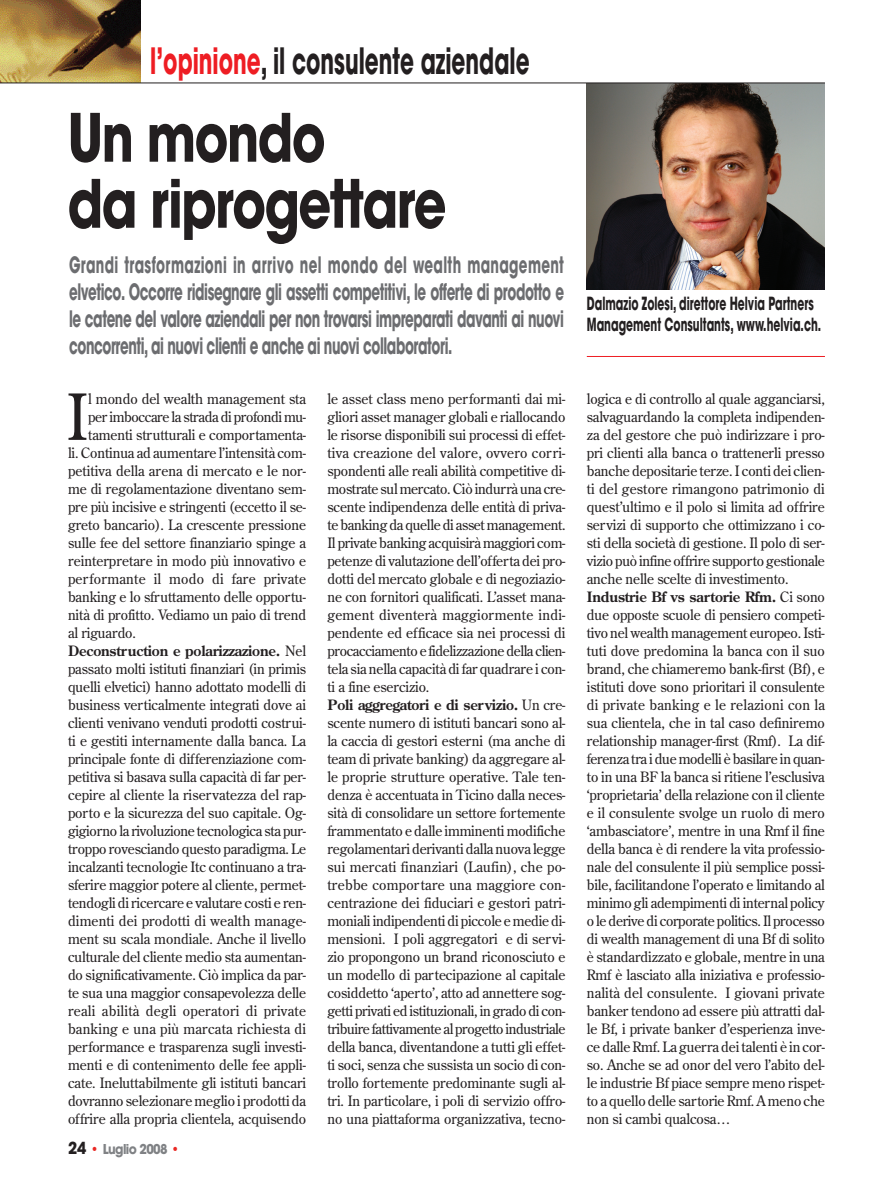
<style>
.page{position:relative;width:893px;height:1191px;background:#fff}
.page>*{position:absolute;margin:0;border:0;box-sizing:border-box;transform-origin:0 0}
.t1{font:700 66px/66px "Avant Garde";letter-spacing:-.03em;color:#231f20;scale:.77 1}
.t2{font:63.45px "Century Old Style";color:#231f20}
.t3{font:700 36px "Avant Garde";color:#231f20;scale:.6 1}
.t4{font:700 22.5px/27px "Avant Garde";letter-spacing:-.03em;color:#6c6d70;text-align:justify;scale:.6 1}
.t5{font:700 18px/21.6px "Avant Garde";color:#231f20;scale:.6 1}
.t6{font:14.25px/18px "Century Old Style";letter-spacing:-.01em;color:#231f20}
.t7{font:14.25px "Century Old Style";letter-spacing:.015em;color:#231f20}
.t8{font:700 14.25px "Century Old Style";letter-spacing:-.01em;color:#231f20}
.t9{font:14.25px "Century Old Style";letter-spacing:.01em;color:#231f20}
.t10{font:700 13.5px "Avant Garde";letter-spacing:-.05em;color:#808285;scale:.9 1}
.s1{color:#ee1d23}
.s2{font-weight:400}
.s3{font-size:16.5px;color:#231f20}
.s4{color:#ea2924}
.s5{font-weight:700}
</style>
<div class="page">
<img style="left:0;top:0;width:140px;height:83px">
<img style="left:587px;top:84px;width:238px;height:206px">
<hr style="left:587px;top:356px;width:238px;height:1px;background:#ee1d23">
<hr style="left:0;top:83px;width:825px;height:1px;background:#231f20">
<h3 class="t3" style="left:150px;top:47px;width:634px"><span class="s1">l’opinione</span>, il consulente aziendale</h3>
<h1 class="t1" style="left:68px;top:110px;width:494px">Un mondo<br>da riprogettare</h1>
<p class="t4" style="left:69px;top:253px;width:827px">Grandi trasformazioni in arrivo nel mondo del wealth management elvetico. Occorre ridisegnare gli assetti competitivi, le offerte di prodotto e le catene del valore aziendali per non trovarsi impreparati davanti ai nuovi concorrenti, ai nuovi clienti e anche ai nuovi collaboratori.</p>
<p class="t5" style="left:587px;top:294px;width:392px">Dalmazio Zolesi, direttore Helvia Partners<br>Management Consultants, www.helvia.ch.</p>
<h2 class="t2" style="left:67px;top:391px;width:23px">I</h2>
<p class="t6" style="left:88px;top:391px;width:219px">l mondo del wealth management sta</p>
<p class="t6" style="left:88px;top:409px;width:219px">per imboccare la strada di profondi mu-</p>
<p class="t6" style="left:88px;top:427px;width:219px">tamenti strutturali e comportamenta-</p>
<p class="t6" style="left:68px;top:445px;width:240px">li. Continua ad aumentare l’intensità com-</p>
<p class="t6" style="left:68px;top:463px;width:240px">petitiva della arena di mercato e le nor-</p>
<p class="t6" style="left:68px;top:481px;width:240px">me di regolamentazione diventano sem-</p>
<p class="t6" style="left:68px;top:499px;width:240px">pre più incisive e stringenti (eccetto il se-</p>
<p class="t6" style="left:68px;top:517px;width:240px">greto bancario). La crescente pressione</p>
<p class="t6" style="left:68px;top:535px;width:240px">sulle fee del settore finanziario spinge a</p>
<p class="t6" style="left:68px;top:553px;width:240px">reinterpretare in modo più innovativo e</p>
<p class="t7" style="left:68px;top:573px;width:240px">performante il modo di fare private</p>
<p class="t6" style="left:68px;top:589px;width:240px">banking e lo sfruttamento delle opportu-</p>
<p class="t6" style="left:68px;top:607px;width:240px">nità di profitto. Vediamo un paio di trend</p>
<p class="t6" style="left:68px;top:625px;width:69px">al riguardo.</p>
<p class="t8" style="left:68px;top:645px;width:240px">Deconstruction e polarizzazione. <span class="s2">Nel</span></p>
<p class="t6" style="left:68px;top:661px;width:240px">passato molti istituti finanziari (in primis</p>
<p class="t6" style="left:68px;top:679px;width:240px">quelli elvetici) hanno adottato modelli di</p>
<p class="t6" style="left:68px;top:697px;width:240px">business verticalmente integrati dove ai</p>
<p class="t6" style="left:68px;top:715px;width:240px">clienti venivano venduti prodotti costrui-</p>
<p class="t6" style="left:68px;top:733px;width:240px">ti e gestiti internamente dalla banca. La</p>
<p class="t6" style="left:68px;top:751px;width:240px">principale fonte di differenziazione com-</p>
<p class="t6" style="left:68px;top:769px;width:240px">petitiva si basava sulla capacità di far per-</p>
<p class="t6" style="left:68px;top:787px;width:240px">cepire al cliente la riservatezza del rap-</p>
<p class="t6" style="left:68px;top:805px;width:240px">porto e la sicurezza del suo capitale. Og-</p>
<p class="t6" style="left:68px;top:823px;width:240px">gigiorno la rivoluzione tecnologica sta pur-</p>
<p class="t6" style="left:68px;top:841px;width:240px">troppo rovesciando questo paradigma. Le</p>
<p class="t6" style="left:68px;top:859px;width:240px">incalzanti tecnologie Itc continuano a tra-</p>
<p class="t6" style="left:68px;top:877px;width:240px">sferire maggior potere al cliente, permet-</p>
<p class="t6" style="left:68px;top:895px;width:240px">tendogli di ricercare e valutare costi e ren-</p>
<p class="t9" style="left:68px;top:915px;width:240px">dimenti dei prodotti di wealth manage-</p>
<p class="t6" style="left:68px;top:931px;width:240px">ment su scala mondiale. Anche il livello</p>
<p class="t6" style="left:68px;top:949px;width:240px">culturale del cliente medio sta aumentan-</p>
<p class="t6" style="left:68px;top:967px;width:240px">do significativamente. Ciò implica da par-</p>
<p class="t6" style="left:68px;top:985px;width:240px">te sua una maggior consapevolezza delle</p>
<p class="t7" style="left:68px;top:1005px;width:240px">reali abilità degli operatori di private</p>
<p class="t7" style="left:68px;top:1023px;width:240px">banking e una più marcata richiesta di</p>
<p class="t6" style="left:68px;top:1039px;width:240px">performance e trasparenza sugli investi-</p>
<p class="t6" style="left:68px;top:1057px;width:240px">menti e di contenimento delle fee appli-</p>
<p class="t6" style="left:68px;top:1075px;width:240px">cate. Ineluttabilmente gli istituti bancari</p>
<p class="t6" style="left:68px;top:1093px;width:240px">dovranno selezionare meglio i prodotti da</p>
<p class="t6" style="left:68px;top:1111px;width:240px">offrire alla propria clientela, acquisendo</p>
<p class="t10" style="left:68px;top:1144px;width:126px"><span class="s3">24</span> <span class="s4">•</span> Luglio 2008 <span class="s4">•</span></p>
<p class="t6" style="left:327px;top:391px;width:240px">le asset class meno performanti dai mi&shy;gliori asset manager globali e riallocando le risorse disponibili sui processi di effet&shy;tiva creazione del valore, ovvero corri&shy;spondenti alle reali abilità competitive di&shy;mostrate sul mercato. Ciò indurrà una cre&shy;scente indipendenza delle entità di priva&shy;te banking da quelle di asset management.<br>Il private banking acquisirà maggiori com&shy;petenze di valutazione dell’offerta dei pro&shy;dotti del mercato globale e di negoziazio&shy;ne con fornitori qualificati. L’asset mana&shy;gement diventerà maggiormente indi&shy;pendente ed efficace sia nei processi di procacciamento e fidelizzazione della clien&shy;tela sia nella capacità di far quadrare i con&shy;ti a fine esercizio.<br><span class="s5">Poli aggregatori e di servizio.</span> Un cre&shy;scente numero di istituti bancari sono al&shy;la caccia di gestori esterni (ma anche di team di private banking) da aggregare al&shy;le proprie strutture operative. Tale ten&shy;denza è accentuata in Ticino dalla neces&shy;sità di consolidare un settore fortemente frammentato e dalle imminenti modifiche regolamentari derivanti dalla nuova legge sui mercati finanziari (Laufin), che po&shy;trebbe comportare una maggiore con&shy;centrazione dei fiduciari e gestori patri&shy;moniali indipendenti di piccole e medie di&shy;mensioni. I poli aggregatori e di servi&shy;zio propongono un brand riconosciuto e un modello di partecipazione al capitale cosiddetto ‘aperto’, atto ad annettere sog&shy;getti privati ed istituzionali, in grado di con&shy;tribuire fattivamente al progetto industriale della banca, diventandone a tutti gli effet&shy;ti soci, senza che sussista un socio di con&shy;trollo fortemente predominante sugli al&shy;tri. In particolare, i poli di servizio offro&shy;no una piattaforma organizzativa, tecno-</p>
<p class="t6" style="left:587px;top:391px;width:240px">logica e di controllo al quale agganciarsi, salvaguardando la completa indipenden&shy;za del gestore che può indirizzare i pro&shy;pri clienti alla banca o trattenerli presso banche depositarie terze. I conti dei clien&shy;ti del gestore rimangono patrimonio di quest’ultimo e il polo si limita ad offrire servizi di supporto che ottimizzano i co&shy;sti della società di gestione. Il polo di ser&shy;vizio può infine offrire supporto gestionale anche nelle scelte di investimento.<br><span class="s5">Industrie Bf vs sartorie Rfm.</span> Ci sono due opposte scuole di pensiero competi&shy;tivo nel wealth management europeo. Isti&shy;tuti dove predomina la banca con il suo brand, che chiameremo bank-first (Bf), e istituti dove sono prioritari il consulente di private banking e le relazioni con la sua clientela, che in tal caso definiremo relationship manager-first (Rmf). La dif&shy;ferenza tra i due modelli è basilare in quan&shy;to in una BF la banca si ritiene l’esclusiva ‘proprietaria’ della relazione con il cliente e il consulente svolge un ruolo di mero ‘ambasciatore’, mentre in una Rmf il fine della banca è di rendere la vita professio&shy;nale del consulente il più semplice possi&shy;bile, facilitandone l’operato e limitando al minimo gli adempimenti di internal policy o le derive di corporate politics. Il processo di wealth management di una Bf di solito è standardizzato e globale, mentre in una Rmf è lasciato alla iniziativa e professio&shy;nalità del consulente. I giovani private banker tendono ad essere più attratti dal&shy;le Bf, i private banker d’esperienza inve&shy;ce dalle Rmf. La guerra dei talenti è in cor&shy;so. Anche se ad onor del vero l’abito del&shy;le industrie Bf piace sempre meno rispet&shy;to a quello delle sartorie Rmf. A meno che non si cambi qualcosa…</p>
</div>
